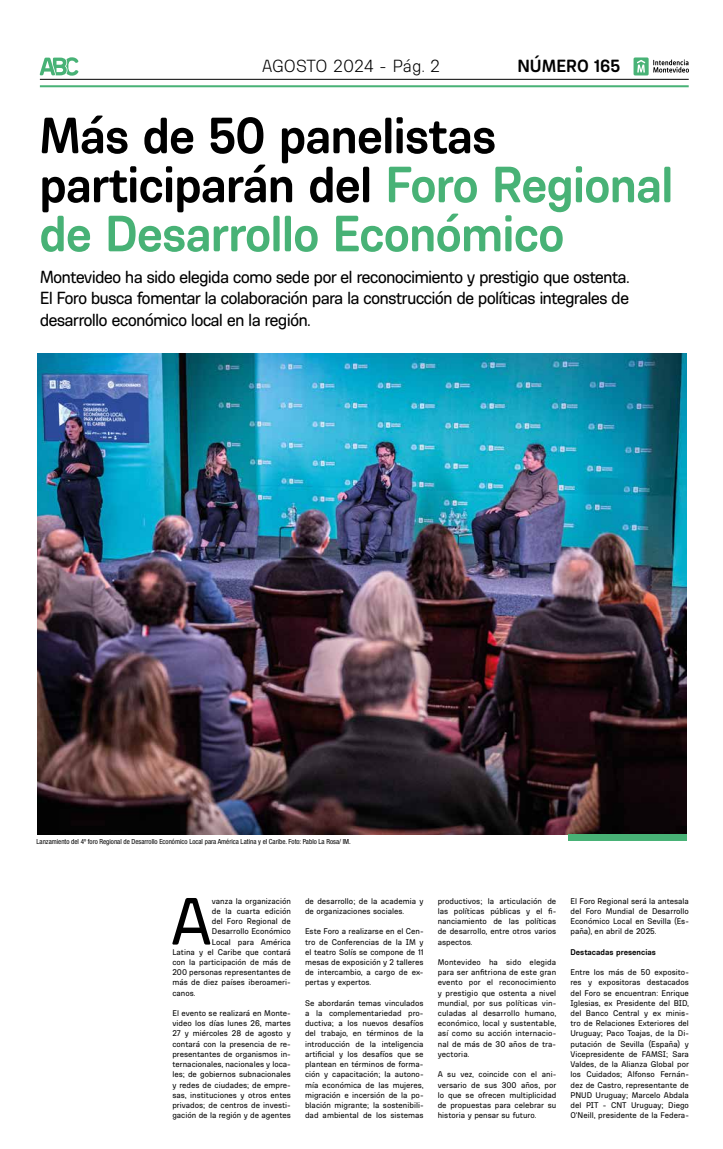
<style>
.page{position:relative;width:723px;height:1149px;background:#fff}
.page>*{position:absolute;margin:0;border:0;box-sizing:border-box;transform-origin:0 0}
.t1{font:68.5px "Ciudadana";color:#000}
.t2{font:700 52px/49px "Ciudadana";letter-spacing:-.025em;color:#48b276}
.t3{font:18px/21.7px "Ciudadana";letter-spacing:-.05em;color:#000;text-align:justify}
.t4{font:300 18px "Ciudadana";letter-spacing:-.005em;color:#000}
.t5{font:700 18px "Ciudadana";color:#000}
.t6{font:8.5px/10.2px "Ciudadana";color:#000;text-align:justify}
.t7{font:700 8.5px "Ciudadana";color:#000}
.t8{font:condensed 7px "Helvetica Neue LT Std";color:#000}
.s1{color:#000}
</style>
<div class="page">
<hr style="left:40px;top:79px;width:649px;height:1px;background:#000">
<hr style="left:40px;top:85px;width:649px;height:2px;background:#48b276">
<svg style="left:40px;top:57px;width:39px;height:19px"></svg>
<svg style="left:633px;top:57px;width:56px;height:18px"></svg>
<img style="left:37px;top:353px;width:649px;height:480px">
<div style="left:568px;top:834px;width:118px;height:6px;background:#48b276"></div>
<h3 class="t4" style="left:262px;top:56px;width:179px">AGOSTO 2024 - Pág. 2</h3>
<h3 class="t5" style="left:517px;top:55px;width:104px">NÚMERO 165</h3>
<h2 class="t2" style="left:39px;top:110px;width:636px"><span class="s1">Más de 50 panelistas participarán del</span> Foro Regional de Desarrollo Económico</h2>
<h3 class="t3" style="left:40px;top:265px;width:591px">Montevideo ha sido elegida como sede por el reconocimiento y prestigio que ostenta.<br>El Foro busca fomentar la colaboración para la construcción de políticas integrales de desarrollo económico local en la región.</h3>
<p class="t8" style="left:36px;top:837px;width:316px">Lanzamiento del 4º foro Regional de Desarrollo Económico Local para América Latina y el Caribe. Foto: Pablo La Rosa/ IM.</p>
<h1 class="t1" style="left:171px;top:880px;width:43px">A</h1>
<p class="t6" style="left:212px;top:895px;width:80px">vanza la organización</p>
<p class="t6" style="left:212px;top:905px;width:80px">de la cuarta edición</p>
<p class="t6" style="left:212px;top:915px;width:80px">del Foro Regional de</p>
<p class="t6" style="left:212px;top:925px;width:80px">Desarrollo Económico</p>
<p class="t6" style="left:212px;top:936px;width:80px">Local para América</p>
<p class="t6" style="left:172px;top:946px;width:120px">Latina y el Caribe que contará</p>
<p class="t6" style="left:172px;top:956px;width:120px">con la participación de más de</p>
<p class="t6" style="left:172px;top:966px;width:120px">200 personas representantes de</p>
<p class="t6" style="left:172px;top:976px;width:120px">más de diez países iberoameri-</p>
<p class="t6" style="left:172px;top:987px;width:25px">canos.</p>
<p class="t6" style="left:172px;top:1007px;width:120px">El evento se realizará en Monte&shy;video los días lunes 26, martes 27 y miércoles 28 de agosto y contará con la presencia de re&shy;presentantes de organismos in&shy;ternacionales, nacionales y loca&shy;les; de gobiernos subnacionales y redes de ciudades; de empre&shy;sas, instituciones y otros entes privados; de centros de investi&shy;gación de la región y de agentes</p>
<p class="t6" style="left:305px;top:895px;width:120px">de desarrollo; de la academia y de organizaciones sociales.</p>
<p class="t6" style="left:305px;top:925px;width:120px">Este Foro a realizarse en el Cen&shy;tro de Conferencias de la IM y el teatro Solís se compone de 11 mesas de exposición y 2 talleres de intercambio, a cargo de ex&shy;pertas y expertos.</p>
<p class="t6" style="left:305px;top:997px;width:120px">Se abordarán temas vinculados a la complementariedad pro&shy;ductiva; a los nuevos desafíos del trabajo, en términos de la introducción de la inteligencia artificial y los desafíos que se plantean en términos de forma&shy;ción y capacitación; la autono&shy;mía económica de las mujeres, migración e incersión de la po&shy;blación migrante; la sostenibili&shy;dad ambiental de los sistemas</p>
<p class="t6" style="left:438px;top:895px;width:120px">productivos; la articulación de las políticas públicas y el fi&shy;nanciamiento de las políticas de desarrollo, entre otros varios aspectos.</p>
<p class="t6" style="left:438px;top:956px;width:120px">Montevideo ha sido elegida para ser anfitriona de este gran evento por el reconocimiento y prestigio que ostenta a nivel mundial, por sus políticas vin&shy;culadas al desarrollo humano, económico, local y sustentable, así como su acción internacio&shy;nal de más de 30 años de tra&shy;yectoria.</p>
<p class="t6" style="left:438px;top:1068px;width:120px">A su vez, coincide con el ani&shy;versario de sus 300 años, por lo que se ofrecen multiplicidad de propuestas para celebrar su historia y pensar su futuro.</p>
<p class="t6" style="left:570px;top:895px;width:120px">El Foro Regional será la antesala del Foro Mundial de Desarrollo Económico Local en Sevilla (Es&shy;paña), en abril de 2025.</p>
<p class="t7" style="left:570px;top:946px;width:87px">Destacadas presencias</p>
<p class="t6" style="left:570px;top:966px;width:120px">Entre los más de 50 exposito&shy;res y expositoras destacados del Foro se encuentran: Enrique Iglesias, ex Presidente del BID, del Banco Central y ex minis&shy;tro de Relaciones Exteriores del Uruguay; Paco Toajas, de la Di&shy;putación de Sevilla (España) y Vicepresidente de FAMSI; Sara Valdes, de la Alianza Global por los Cuidados; Alfonso Fernán&shy;dez de Castro, representante de PNUD Uruguay; Marcelo Abdala del PIT - CNT Uruguay; Diego O'Neill, presidente de la Federa-</p>
</div>
